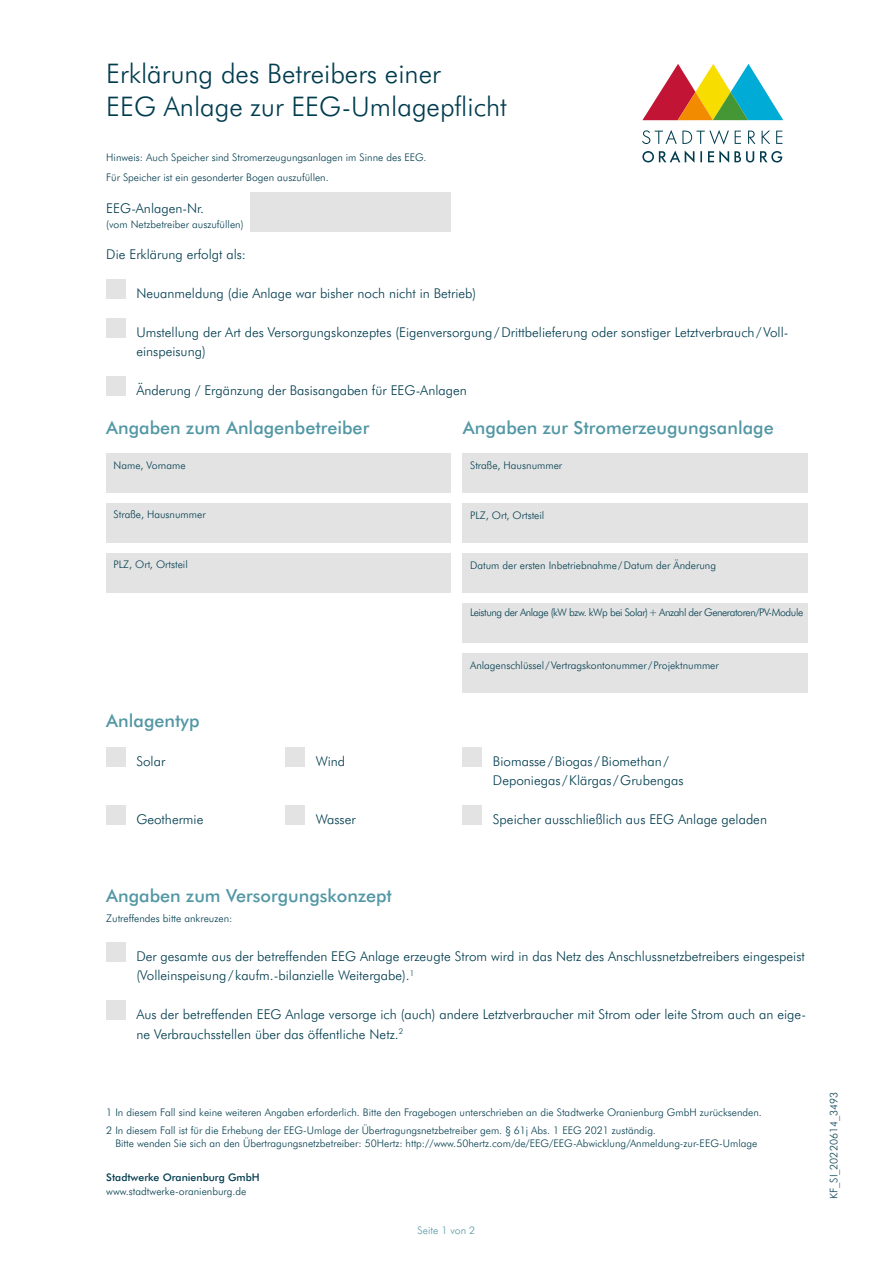
<style>
.page{position:relative;width:893px;height:1263px;background:#fff}
.page>*{position:absolute;margin:0;border:0;box-sizing:border-box;transform-origin:0 0}
.t1{font:300 27px/33px "Futura BT";color:#003c4e}
.t2{font:500 18px "Futura BT";color:#5297a4}
.t3{font:300 13.5px/19.5px "Futura BT";color:#003c4e}
.t4{font:300 10.5px/19.5px "Futura BT";color:#003c4e}
.t5{font:300 10.5px "Futura BT";letter-spacing:-.04em;color:#003c4e}
.t6{font:500 10.5px "Futura BT";color:#003c4e}
.t7{font:300 10.5px "Futura BT";color:#5297a4}
</style>
<div class="page">
<svg style="left:642px;top:150px;width:140px;height:13px"></svg>
<svg style="left:642px;top:130px;width:140px;height:14px"></svg>
<svg style="left:642px;top:64px;width:141px;height:56px"></svg>
<div style="left:106px;top:454px;width:345px;height:39px;background:#e3e3e3"></div>
<div style="left:463px;top:454px;width:345px;height:39px;background:#e3e3e3"></div>
<div style="left:463px;top:504px;width:345px;height:39px;background:#e3e3e3"></div>
<div style="left:463px;top:554px;width:345px;height:39px;background:#e3e3e3"></div>
<div style="left:463px;top:604px;width:345px;height:39px;background:#e3e3e3"></div>
<div style="left:463px;top:654px;width:345px;height:39px;background:#e3e3e3"></div>
<div style="left:106px;top:504px;width:345px;height:39px;background:#e3e3e3"></div>
<div style="left:106px;top:554px;width:345px;height:39px;background:#e3e3e3"></div>
<div style="left:106px;top:279px;width:19px;height:19px;background:#e3e3e3"></div>
<div style="left:106px;top:747px;width:19px;height:19px;background:#e3e3e3"></div>
<div style="left:106px;top:805px;width:19px;height:20px;background:#e3e3e3"></div>
<div style="left:285px;top:747px;width:20px;height:19px;background:#e3e3e3"></div>
<div style="left:285px;top:805px;width:20px;height:20px;background:#e3e3e3"></div>
<div style="left:462px;top:747px;width:20px;height:19px;background:#e3e3e3"></div>
<div style="left:462px;top:805px;width:20px;height:20px;background:#e3e3e3"></div>
<div style="left:106px;top:376px;width:19px;height:20px;background:#e3e3e3"></div>
<div style="left:106px;top:318px;width:19px;height:19px;background:#e3e3e3"></div>
<div style="left:106px;top:942px;width:19px;height:19px;background:#e3e3e3"></div>
<div style="left:106px;top:1000px;width:19px;height:20px;background:#e3e3e3"></div>
<div style="left:250px;top:193px;width:201px;height:39px;background:#e3e3e3"></div>
<h1 class="t1" style="left:106px;top:56px;width:402px">Erklärung des Betreibers einer<br>EEG Anlage zur EEG-Umlagepflicht</h1>
<p class="t4" style="left:106px;top:148px;width:322px">Hinweis: Auch Speicher sind Stromerzeugungsanlagen im Sinne des EEG.<br>Für Speicher ist ein gesonderter Bogen auszufüllen.</p>
<p class="t3" style="left:106px;top:198px;width:99px">EEG-Anlagen-Nr.</p>
<p class="t4" style="left:106px;top:215px;width:139px">(vom Netzbetreiber auszufüllen)</p>
<p class="t3" style="left:106px;top:244px;width:141px">Die Erklärung erfolgt als:</p>
<p class="t3" style="left:136px;top:283px;width:341px">Neuanmeldung (die Anlage war bisher noch nicht in Betrieb)</p>
<p class="t3" style="left:136px;top:322px;width:652px">Umstellung der Art des Versorgungskonzeptes (Eigenversorgung/Drittbelieferung oder sonstiger Letztverbrauch/Voll&shy;einspeisung)</p>
<p class="t3" style="left:136px;top:381px;width:332px">Änderung / Ergänzung der Basisangaben für EEG-Anlagen</p>
<h2 class="t2" style="left:106px;top:416px;width:264px">Angaben zum Anlagenbetreiber</h2>
<h2 class="t2" style="left:463px;top:416px;width:312px">Angaben zur Stromerzeugungsanlage</h2>
<p class="t4" style="left:114px;top:455px;width:74px">Name, Vorname</p>
<p class="t4" style="left:470px;top:455px;width:94px">Straße, Hausnummer</p>
<p class="t4" style="left:114px;top:505px;width:94px">Straße, Hausnummer</p>
<p class="t4" style="left:114px;top:555px;width:76px">PLZ, Ort, Ortsteil</p>
<h2 class="t2" style="left:106px;top:709px;width:95px">Anlagentyp</h2>
<p class="t3" style="left:136px;top:751px;width:30px">Solar</p>
<p class="t3" style="left:136px;top:810px;width:69px">Geothermie</p>
<p class="t3" style="left:316px;top:751px;width:31px">Wind</p>
<p class="t3" style="left:316px;top:810px;width:41px">Wasser</p>
<p class="t4" style="left:470px;top:505px;width:76px">PLZ, Ort, Ortsteil</p>
<p class="t4" style="left:470px;top:555px;width:247px">Datum der ersten Inbetriebnahme /Datum der Änderung</p>
<p class="t5" style="left:470px;top:605px;width:335px">Leistung der Anlage (kW bzw. kWp bei Solar) + Anzahl der Generatoren/PV-Module</p>
<p class="t4" style="left:470px;top:655px;width:250px">Anlagenschlüssel /Vertragskontonummer /Projektnummer</p>
<p class="t3" style="left:493px;top:751px;width:192px">Biomasse /Biogas /Biomethan/<br>Deponiegas /Klärgas /Grubengas</p>
<p class="t3" style="left:493px;top:810px;width:276px">Speicher ausschließlich aus EEG Anlage geladen</p>
<h2 class="t2" style="left:106px;top:884px;width:287px">Angaben zum Versorgungskonzept</h2>
<p class="t4" style="left:106px;top:908px;width:128px">Zutreffendes bitte ankreuzen:</p>
<p class="t3" style="left:136px;top:946px;width:670px">Der gesamte aus der betreffenden EEG Anlage erzeugte Strom wird in das Netz des Anschlussnetzbetreibers eingespeist (Volleinspeisung/ kaufm.-bilanzielle Weitergabe).<sup>1</sup></p>
<p class="t3" style="left:136px;top:1005px;width:671px">Aus der betreffenden EEG Anlage versorge ich (auch) andere Letztverbraucher mit Strom oder leite Strom auch an eige&shy;ne Verbrauchsstellen über das öffentliche Netz.<sup>2</sup></p>
<p class="t4" style="left:106px;top:1103px;width:657px;line-height:17.7px">1 In diesem Fall sind keine weiteren Angaben erforderlich. Bitte den Fragebogen unterschrieben an die Stadtwerke Oranienburg GmbH zurücksenden.<br>2 In diesem Fall ist für die Erhebung der EEG-Umlage der Übertragungsnetzbetreiber gem. § 61j Abs. 1 EEG 2021 zuständig.</p>
<p class="t4" style="left:115px;top:1133px;width:643px">Bitte wenden Sie sich an den Übertragungsnetzbetreiber: 50Hertz: http://www.50hertz.com/de/EEG/EEG-Abwicklung/Anmeldung-zur-EEG-Umlage</p>
<p class="t6" style="left:106px;top:1171px;width:155px">Stadtwerke Oranienburg GmbH</p>
<p class="t4" style="left:106px;top:1181px;width:141px">www.stadtwerke-oranienburg.de</p>
<p class="t7" style="left:418px;top:1223px;width:59px">Seite 1 von 2</p>
<p class="t4" style="left:824px;top:1199px;width:109px;rotate:-90deg">KF_SI_20220614_3493</p>
</div>
